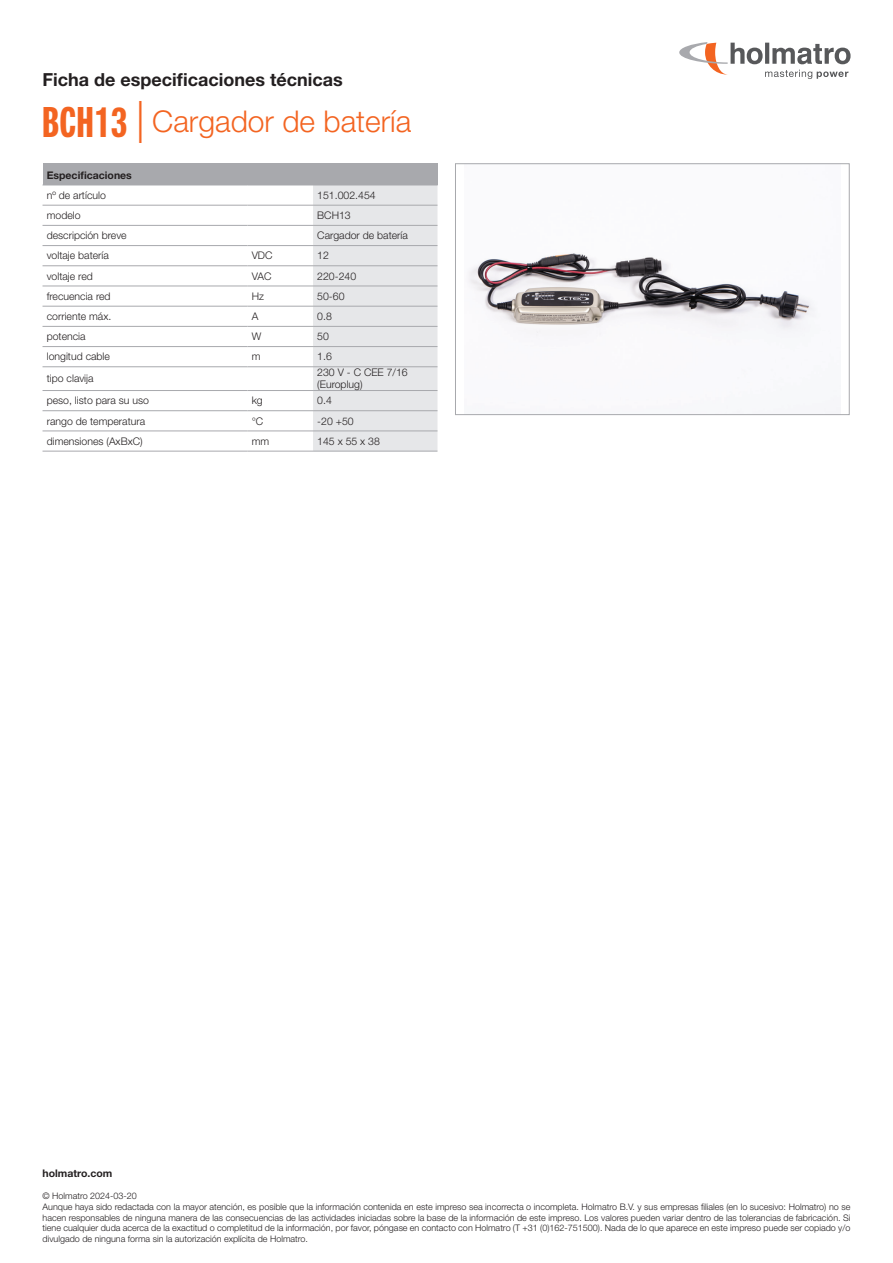
<style>
.page{position:relative;width:893px;height:1263px;background:#fff}
.page>*{position:absolute;margin:0;border:0;box-sizing:border-box;transform-origin:0 0}
.t1{font:300 30px "Helvetica Neue LT Std";color:#f36421}
.t2{font:700 18px "Helvetica Neue LT Std";color:#231f20}
.t3{font:300 10.5px/12px "Helvetica Neue LT Std";color:#231f20}
.t4{font:700 10.5px "Helvetica Neue LT Std";color:#231f20}
.t5{font:300 9px/10.8px "Helvetica Neue LT Std";color:#231f20}
.s1{font-family:"Neue Helvetica Pro 79 Cm";font-weight:700;font-size:42px}
.s2{font-size:42px}
</style>
<div class="page">
<svg style="left:679px;top:42px;width:171px;height:37px"></svg>
<div style="left:43px;top:164px;width:394px;height:21px;background:#a8a9ad"></div>
<svg style="left:313px;top:164px;width:125px;height:287px;background:#e0e1e3"></svg>
<hr style="left:43px;top:185px;width:204px;height:1px;background:#a8a9ad">
<hr style="left:247px;top:185px;width:66px;height:1px;background:#a8a9ad">
<hr style="left:313px;top:185px;width:125px;height:1px;background:#a8a9ad">
<hr style="left:43px;top:205px;width:204px;height:1px;background:#a8a9ad">
<hr style="left:247px;top:205px;width:66px;height:1px;background:#a8a9ad">
<hr style="left:313px;top:205px;width:124px;height:1px;background:#a8a9ad">
<hr style="left:43px;top:225px;width:204px;height:1px;background:#a8a9ad">
<hr style="left:247px;top:225px;width:66px;height:1px;background:#a8a9ad">
<hr style="left:313px;top:225px;width:124px;height:1px;background:#a8a9ad">
<hr style="left:43px;top:245px;width:204px;height:1px;background:#a8a9ad">
<hr style="left:247px;top:245px;width:66px;height:1px;background:#a8a9ad">
<hr style="left:313px;top:245px;width:124px;height:1px;background:#a8a9ad">
<hr style="left:43px;top:265px;width:204px;height:1px;background:#a8a9ad">
<hr style="left:247px;top:265px;width:66px;height:1px;background:#a8a9ad">
<hr style="left:313px;top:265px;width:124px;height:1px;background:#a8a9ad">
<hr style="left:43px;top:286px;width:204px;height:1px;background:#a8a9ad">
<hr style="left:247px;top:286px;width:66px;height:1px;background:#a8a9ad">
<hr style="left:313px;top:286px;width:124px;height:1px;background:#a8a9ad">
<hr style="left:43px;top:306px;width:204px;height:1px;background:#a8a9ad">
<hr style="left:247px;top:306px;width:66px;height:1px;background:#a8a9ad">
<hr style="left:313px;top:306px;width:124px;height:1px;background:#a8a9ad">
<hr style="left:43px;top:326px;width:204px;height:1px;background:#a8a9ad">
<hr style="left:247px;top:326px;width:66px;height:1px;background:#a8a9ad">
<hr style="left:313px;top:326px;width:124px;height:1px;background:#a8a9ad">
<hr style="left:43px;top:346px;width:204px;height:1px;background:#a8a9ad">
<hr style="left:247px;top:346px;width:66px;height:1px;background:#a8a9ad">
<hr style="left:313px;top:346px;width:124px;height:1px;background:#a8a9ad">
<hr style="left:43px;top:366px;width:204px;height:1px;background:#a8a9ad">
<hr style="left:247px;top:366px;width:66px;height:1px;background:#a8a9ad">
<hr style="left:313px;top:366px;width:124px;height:1px;background:#a8a9ad">
<hr style="left:43px;top:390px;width:204px;height:1px;background:#a8a9ad">
<hr style="left:247px;top:390px;width:66px;height:1px;background:#a8a9ad">
<hr style="left:313px;top:390px;width:124px;height:1px;background:#a8a9ad">
<hr style="left:43px;top:410px;width:204px;height:1px;background:#a8a9ad">
<hr style="left:247px;top:410px;width:66px;height:1px;background:#a8a9ad">
<hr style="left:313px;top:410px;width:124px;height:1px;background:#a8a9ad">
<hr style="left:43px;top:451px;width:204px;height:1px;background:#a8a9ad">
<hr style="left:43px;top:431px;width:204px;height:1px;background:#a8a9ad">
<hr style="left:247px;top:451px;width:66px;height:1px;background:#a8a9ad">
<hr style="left:247px;top:431px;width:66px;height:1px;background:#a8a9ad">
<hr style="left:313px;top:451px;width:124px;height:1px;background:#a8a9ad">
<hr style="left:313px;top:431px;width:124px;height:1px;background:#a8a9ad">
<img style="left:468px;top:253px;width:347px;height:83px">
<div style="left:455px;top:164px;width:394px;height:251px;border:1px solid #a8a9ad"></div>
<h2 class="t2" style="left:43px;top:68px;width:302px">Ficha de especificaciones técnicas</h2>
<h1 class="t1" style="left:43px;top:103px;width:370px"><span class="s1">BCH13</span> <span class="s2">|</span> Cargador de batería</h1>
<p class="t4" style="left:47px;top:168px;width:87px">Especificaciones</p>
<p class="t3" style="left:47px;top:189px;width:61px">nº de artículo</p>
<p class="t3" style="left:317px;top:189px;width:60px">151.002.454</p>
<p class="t3" style="left:47px;top:209px;width:35px">modelo</p>
<p class="t3" style="left:317px;top:209px;width:35px">BCH13</p>
<p class="t3" style="left:47px;top:229px;width:81px">descripción breve</p>
<p class="t3" style="left:317px;top:229px;width:92px">Cargador de batería</p>
<p class="t3" style="left:47px;top:249px;width:64px">voltaje batería</p>
<p class="t3" style="left:252px;top:249px;width:22px">VDC</p>
<p class="t3" style="left:317px;top:249px;width:13px">12</p>
<p class="t3" style="left:47px;top:270px;width:48px">voltaje red</p>
<p class="t3" style="left:252px;top:270px;width:21px">VAC</p>
<p class="t3" style="left:317px;top:270px;width:40px">220-240</p>
<p class="t3" style="left:47px;top:290px;width:65px">frecuencia red</p>
<p class="t3" style="left:252px;top:290px;width:14px">Hz</p>
<p class="t3" style="left:317px;top:290px;width:29px">50-60</p>
<p class="t3" style="left:47px;top:310px;width:66px">corriente máx.</p>
<p class="t3" style="left:252px;top:310px;width:8px">A</p>
<p class="t3" style="left:317px;top:310px;width:16px">0.8</p>
<p class="t3" style="left:47px;top:330px;width:40px">potencia</p>
<p class="t3" style="left:252px;top:330px;width:11px">W</p>
<p class="t3" style="left:317px;top:330px;width:13px">50</p>
<p class="t3" style="left:47px;top:350px;width:65px">longitud cable</p>
<p class="t3" style="left:252px;top:350px;width:10px">m</p>
<p class="t3" style="left:317px;top:350px;width:16px">1.6</p>
<p class="t3" style="left:47px;top:372px;width:48px">tipo clavija</p>
<p class="t3" style="left:317px;top:366px;width:92px">230 V - C CEE 7/16 (Europlug)</p>
<p class="t3" style="left:47px;top:394px;width:104px">peso, listo para su uso</p>
<p class="t3" style="left:252px;top:394px;width:13px">kg</p>
<p class="t3" style="left:317px;top:394px;width:16px">0.4</p>
<p class="t3" style="left:47px;top:415px;width:100px">rango de temperatura</p>
<p class="t3" style="left:252px;top:415px;width:13px">°C</p>
<p class="t3" style="left:317px;top:415px;width:38px">-20 +50</p>
<p class="t3" style="left:47px;top:435px;width:97px">dimensiones (AxBxC)</p>
<p class="t3" style="left:252px;top:435px;width:19px">mm</p>
<p class="t3" style="left:317px;top:435px;width:64px">145 x 55 x 38</p>
<p class="t4" style="left:43px;top:1167px;width:71px">holmatro.com</p>
<p class="t5" style="left:43px;top:1190px;width:809px">© Holmatro 2024-03-20<br>Aunque haya sido redactada con la mayor atención, es posible que la información contenida en este impreso sea incorrecta o incompleta. Holmatro B.V. y sus empresas filiales (en lo sucesivo: Holmatro) no se hacen responsables de ninguna manera de las consecuencias de las actividades iniciadas sobre la base de la información de este impreso. Los valores pueden variar dentro de las tolerancias de fabricación. Si tiene cualquier duda acerca de la exactitud o completitud de la información, por favor, póngase en contacto con Holmatro (T +31 (0)162-751500). Nada de lo que aparece en este impreso puede ser copiado y/o divulgado de ninguna forma sin la autorización explícita de Holmatro.</p>
</div>
